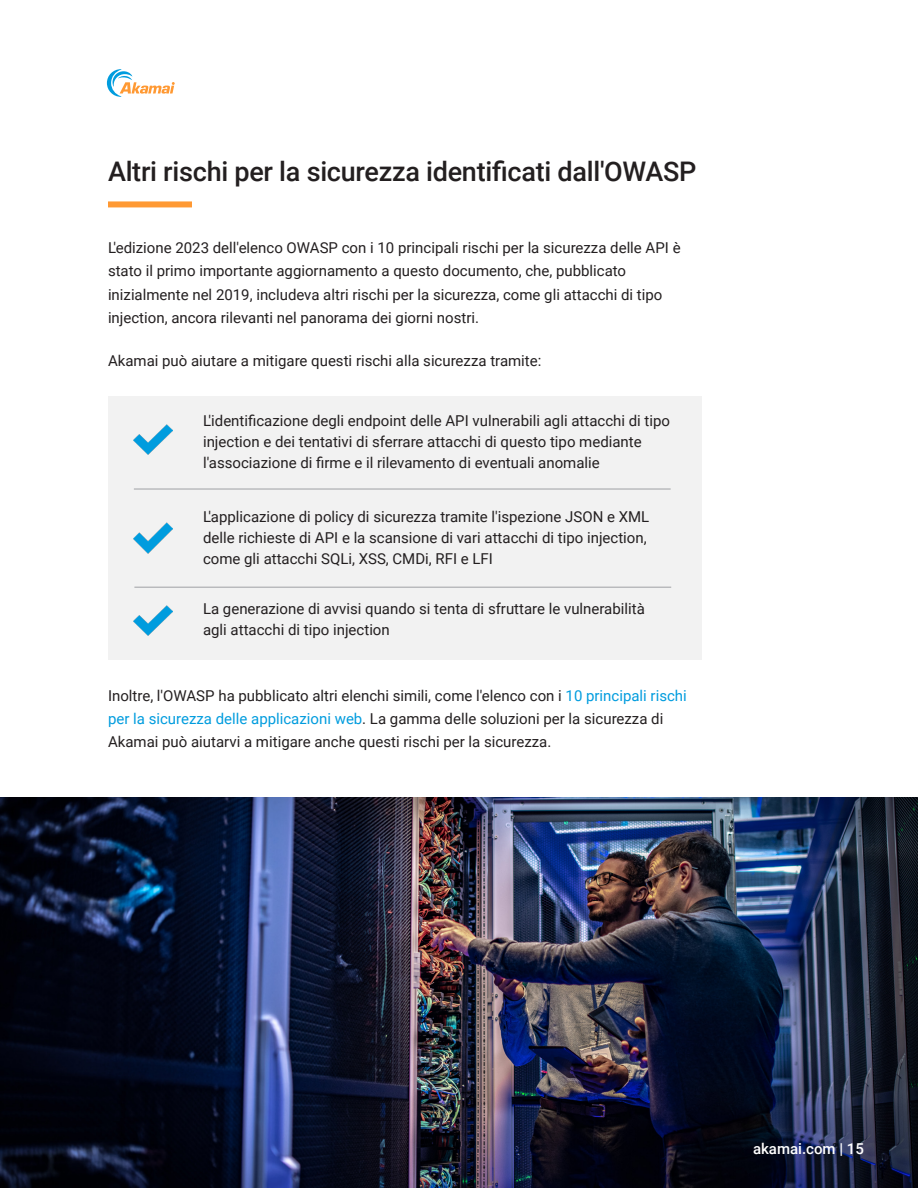
<style>
.page{position:relative;width:918px;height:1188px;background:#fff}
.page>*{position:absolute;margin:0;border:0;box-sizing:border-box;transform-origin:0 0}
.H1_-_Orange_bar{font:500 27px "Roboto";letter-spacing:-.01em;color:#231f20}
.Body{font:15px/23.2px "Roboto";color:#231f20}
.t1{font:500 15px "Roboto";color:#fff}
.s1{color:#009cde}
</style>
<div class="page">
<svg style="left:107px;top:69px;width:68px;height:28px"></svg>
<svg style="left:108px;top:201px;width:84px;height:6px"></svg>
<div style="left:108px;top:396px;width:594px;height:264px;background:#f2f2f2"></div>
<hr style="left:134px;top:488px;width:537px;height:2px;background:#a8a9ad">
<hr style="left:134px;top:587px;width:537px;height:1px;background:#a8a9ad">
<img style="left:0;top:797px;width:918px;height:391px">
<img style="left:134px;top:424px;width:38px;height:31px">
<img style="left:134px;top:522px;width:38px;height:32px">
<img style="left:134px;top:605px;width:38px;height:31px">
<p class="H1_-_Orange_bar" style="left:108px;top:153px;width:590px">Altri rischi per la sicurezza identificati dall'OWASP</p>
<p class="Body" style="left:108px;top:236px;width:574px">L'edizione 2023 dell'elenco OWASP con i 10 principali rischi per la sicurezza delle API è stato il primo importante aggiornamento a questo documento, che, pubblicato inizialmente nel 2019, includeva altri rischi per la sicurezza, come gli attacchi di tipo injection, ancora rilevanti nel panorama dei giorni nostri.</p>
<p class="Body" style="left:108px;top:349px;width:435px">Akamai può aiutare a mitigare questi rischi alla sicurezza tramite:</p>
<p class="Body" style="left:203px;top:409px;width:469px;line-height:21px">L'identificazione degli endpoint delle API vulnerabili agli attacchi di tipo injection e dei tentativi di sferrare attacchi di questo tipo mediante l'associazione di firme e il rilevamento di eventuali anomalie</p>
<p class="Body" style="left:203px;top:506px;width:448px;line-height:21px">L'applicazione di policy di sicurezza tramite l'ispezione JSON e XML delle richieste di API e la scansione di vari attacchi di tipo injection, come gli attacchi SQLi, XSS, CMDi, RFI e LFI</p>
<p class="Body" style="left:203px;top:597px;width:443px;line-height:21px">La generazione di avvisi quando si tenta di sfruttare le vulnerabilità agli attacchi di tipo injection</p>
<p class="Body" style="left:108px;top:683px;width:580px">Inoltre, l'OWASP ha pubblicato altri elenchi simili, come l'elenco con i <span class="s1">10 principali rischi per la sicurezza delle applicazioni web</span>. La gamma delle soluzioni per la sicurezza di<br>Akamai può aiutarvi a mitigare anche questi rischi per la sicurezza.</p>
<p class="t1" style="left:753px;top:1139px;width:112px">akamai.com | 15</p>
</div>
